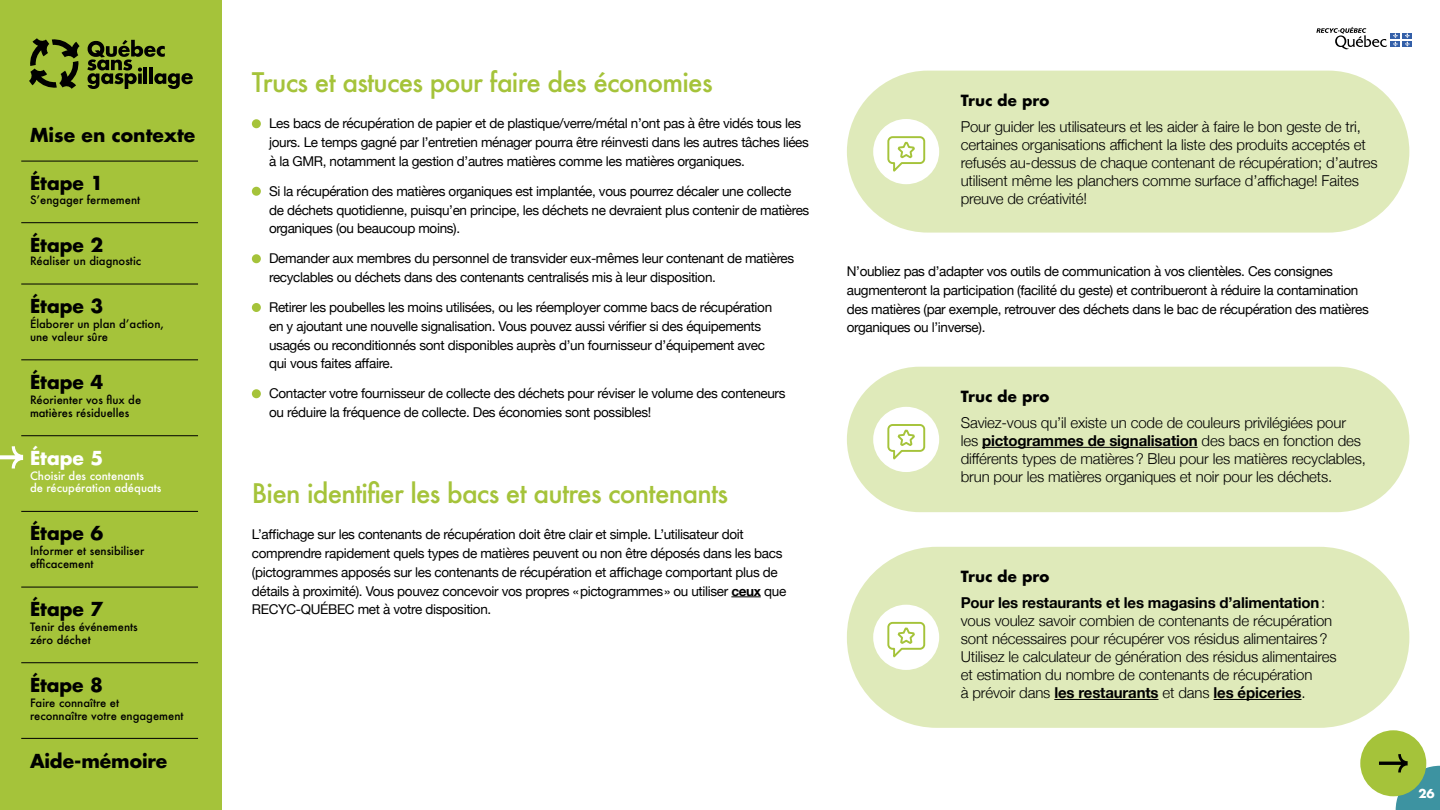
<style>
.page{position:relative;width:1440px;height:810px;background:#fff}
.page>*{position:absolute;margin:0;border:0;box-sizing:border-box;transform-origin:0 0}
.t1{font:500 26.25px "Futura";letter-spacing:-.03em;color:#a5c33a}
.t2{font:700 18.75px "Futura Std";color:#000}
.t3{font:700 18.75px "Futura Std";color:#fff}
.t4{font:300 15px/18px "Helvetica Neue";letter-spacing:-.01em;color:#000}
.t5{font:700 15px/25.5px "Helvetica Neue";letter-spacing:-.01em;color:#000}
.t6{font:13.5px/18.8px "Helvetica Neue";letter-spacing:-.025em;color:#000}
.t7{font:700 12px "Futura";color:#fff}
.t8{font:500 11.25px/12.8px "Futura";color:#000}
.t9{font:500 11.25px/12.8px "Futura";color:#fff}
.s1{font-weight:700}
.s2{font-family:"Futura";font-weight:700}
.s3{font-family:"Futura"}
.s4{font-weight:300}
</style>
<div class="page">
<div style="left:1391px;top:33px;width:9px;height:5px;background:#335fa8"></div>
<div style="left:1403px;top:33px;width:9px;height:5px;background:#335fa8"></div>
<div style="left:1391px;top:41px;width:9px;height:6px;background:#335fa8"></div>
<svg style="left:1393px;top:33px;width:5px;height:14px"></svg>
<div style="left:1403px;top:41px;width:9px;height:6px;background:#335fa8"></div>
<svg style="left:1405px;top:33px;width:5px;height:14px"></svg>
<svg style="left:1316px;top:27px;width:71px;height:22px"></svg>
<hr style="left:731px;top:597px;width:30px;height:1px;background:#000">
<div style="left:252px;top:119px;width:9px;height:9px;background:#a5c33a;border-radius:50%"></div>
<div style="left:252px;top:187px;width:9px;height:9px;background:#a5c33a;border-radius:50%"></div>
<div style="left:252px;top:254px;width:9px;height:9px;background:#a5c33a;border-radius:50%"></div>
<div style="left:252px;top:303px;width:9px;height:9px;background:#a5c33a;border-radius:50%"></div>
<div style="left:252px;top:389px;width:9px;height:9px;background:#a5c33a;border-radius:50%"></div>
<div style="left:847px;top:71px;width:562px;height:162px;background:#dfeaba;border-radius:81px"></div>
<div style="left:847px;top:367px;width:562px;height:145px;background:#dfeaba;border-radius:73px"></div>
<div style="left:847px;top:547px;width:562px;height:181px;background:#dfeaba;border-radius:90px"></div>
<hr style="left:982px;top:447px;width:216px;height:1px;background:#000">
<hr style="left:1054px;top:699px;width:105px;height:1px;background:#000">
<hr style="left:1214px;top:699px;width:88px;height:1px;background:#000">
<div style="left:873px;top:119px;width:66px;height:65px;background:#fff;border-radius:50%"></div>
<svg style="left:887px;top:136px;width:39px;height:36px"></svg>
<div style="left:873px;top:407px;width:66px;height:65px;background:#fff;border-radius:50%"></div>
<svg style="left:887px;top:424px;width:39px;height:36px"></svg>
<div style="left:873px;top:605px;width:66px;height:65px;background:#fff;border-radius:50%"></div>
<svg style="left:887px;top:621px;width:39px;height:37px"></svg>
<div style="left:0;top:0;width:222px;height:810px;background:#a5c33a"></div>
<svg style="left:87px;top:40px;width:106px;height:49px"></svg>
<svg style="left:29px;top:38px;width:51px;height:51px"></svg>
<svg style="left:0;top:446px;width:23px;height:23px"></svg>
<hr style="left:21px;top:161px;width:177px;height:1px;background:#000">
<hr style="left:21px;top:284px;width:177px;height:1px;background:#000">
<hr style="left:21px;top:435px;width:177px;height:1px;background:#000">
<hr style="left:21px;top:587px;width:177px;height:1px;background:#000">
<hr style="left:21px;top:662px;width:177px;height:1px;background:#000">
<hr style="left:21px;top:222px;width:177px;height:1px;background:#000">
<hr style="left:21px;top:359px;width:177px;height:1px;background:#000">
<hr style="left:21px;top:511px;width:177px;height:1px;background:#000">
<hr style="left:21px;top:738px;width:177px;height:1px;background:#000">
<div style="left:1360px;top:730px;width:66px;height:66px;background:#a5c33a;border-radius:50%"></div>
<svg style="left:1379px;top:754px;width:61px;height:56px"></svg>
<h2 class="t2" style="left:30px;top:123px;width:167px">Mise en contexte</h2>
<h2 class="t2" style="left:30px;top:171px;width:75px">Étape 1</h2>
<p class="t8" style="left:30px;top:193px;width:112px">S’engager fermement</p>
<h2 class="t2" style="left:30px;top:232px;width:75px">Étape 2</h2>
<p class="t8" style="left:30px;top:254px;width:113px">Réaliser un diagnostic</p>
<h2 class="t2" style="left:30px;top:294px;width:75px">Étape 3</h2>
<p class="t8" style="left:30px;top:317px;width:135px">Élaborer un plan d’action, une valeur sûre</p>
<h2 class="t2" style="left:30px;top:369px;width:75px">Étape 4</h2>
<p class="t8" style="left:30px;top:393px;width:113px">Réorienter vos flux de matières résiduelles</p>
<h2 class="t3" style="left:30px;top:445px;width:75px">Étape 5</h2>
<p class="t9" style="left:30px;top:469px;width:133px">Choisir des contenants<br>de récupération adéquats</p>
<h2 class="t2" style="left:30px;top:521px;width:75px">Étape 6</h2>
<p class="t8" style="left:30px;top:545px;width:116px">Informer et sensibiliser efficacement</p>
<h2 class="t2" style="left:30px;top:597px;width:75px">Étape 7</h2>
<p class="t8" style="left:30px;top:620px;width:109px">Tenir des événements zéro déchet</p>
<h2 class="t2" style="left:30px;top:672px;width:75px">Étape 8</h2>
<p class="t8" style="left:30px;top:696px;width:155px">Faire connaître et<br>reconnaître votre engagement</p>
<h2 class="t2" style="left:30px;top:748px;width:139px">Aide-mémoire</h2>
<p class="t1" style="left:252px;top:65px;width:462px">Trucs et astuces pour faire des économies</p>
<p class="t6" style="left:269px;top:115px;width:541px">Les bacs de récupération de papier et de plastique/verre/métal n’ont pas à être vidés tous les jours. Le temps gagné par l’entretien ménager pourra être réinvesti dans les autres tâches liées à la GMR, notamment la gestion d’autres matières comme les matières organiques.</p>
<p class="t6" style="left:269px;top:182px;width:542px">Si la récupération des matières organiques est implantée, vous pourrez décaler une collecte de déchets quotidienne, puisqu’en principe, les déchets ne devraient plus contenir de matières organiques (ou beaucoup moins).</p>
<p class="t6" style="left:269px;top:250px;width:527px">Demander aux membres du personnel de transvider eux-mêmes leur contenant de matières recyclables ou déchets dans des contenants centralisés mis à leur disposition.</p>
<p class="t6" style="left:269px;top:299px;width:505px">Retirer les poubelles les moins utilisées, ou les réemployer comme bacs de récupération en y ajoutant une nouvelle signalisation. Vous pouvez aussi vérifier si des équipements usagés ou reconditionnés sont disponibles auprès d’un fournisseur d’équipement avec qui vous faites affaire.</p>
<p class="t6" style="left:269px;top:385px;width:518px">Contacter votre fournisseur de collecte des déchets pour réviser le volume des conteneurs ou réduire la fréquence de collecte. Des économies sont possibles!</p>
<p class="t1" style="left:252px;top:476px;width:478px">Bien identifier les bacs et autres contenants</p>
<p class="t6" style="left:252px;top:526px;width:536px">L’affichage sur les contenants de récupération doit être clair et simple. L’utilisateur doit comprendre rapidement quels types de matières peuvent ou non être déposés dans les bacs (pictogrammes apposés sur les contenants de récupération et affichage comportant plus de détails à proximité). Vous pouvez concevoir vos propres « pictogrammes » ou utiliser <span class="s1">ceux</span> que RECYC-QUÉBEC met à votre disposition.</p>
<p class="t4" style="left:961px;top:87px;width:402px;line-height:25.5px"><span class="s2">Truc de pro<br></span>Pour guider les utilisateurs et les aider à faire le bon geste de tri,</p>
<p class="t4" style="left:961px;top:134px;width:418px">certaines organisations affichent la liste des produits acceptés et refusés au-dessus de chaque contenant de récupération; d’autres utilisent même les planchers comme surface d’affichage! Faites preuve de créativité!</p>
<p class="t6" style="left:847px;top:263px;width:523px">N’oubliez pas d’adapter vos outils de communication à vos clientèles. Ces consignes augmenteront la participation (facilité du geste) et contribueront à réduire la contamination des matières (par exemple, retrouver des déchets dans le bac de récupération des matières organiques ou l’inverse).</p>
<p class="t4" style="left:961px;top:383px;width:387px;line-height:25.5px"><span class="s2">Truc de pro<br></span>Saviez-vous qu’il existe un code de couleurs privilégiées pour</p>
<p class="t4" style="left:961px;top:430px;width:407px">les <span class="s1">pictogrammes de signalisation</span> des bacs en fonction des différents types de matières ? Bleu pour les matières recyclables, brun pour les matières organiques et noir pour les déchets.</p>
<p class="t5" style="left:961px;top:565px;width:366px"><span class="s3">Truc de pro<br></span>Pour les restaurants et les magasins d’alimentation <span class="s4">:</span></p>
<p class="t4" style="left:961px;top:611px;width:377px">vous voulez savoir combien de contenants de récupération sont nécessaires pour récupérer vos résidus alimentaires ?<br>Utilisez le calculateur de génération des résidus alimentaires et estimation du nombre de contenants de récupération<br>à prévoir dans <span class="s1">les restaurants</span> et dans <span class="s1">les épiceries</span>.</p>
<p class="t7" style="left:1418px;top:785px;width:18px">26</p>
</div>
